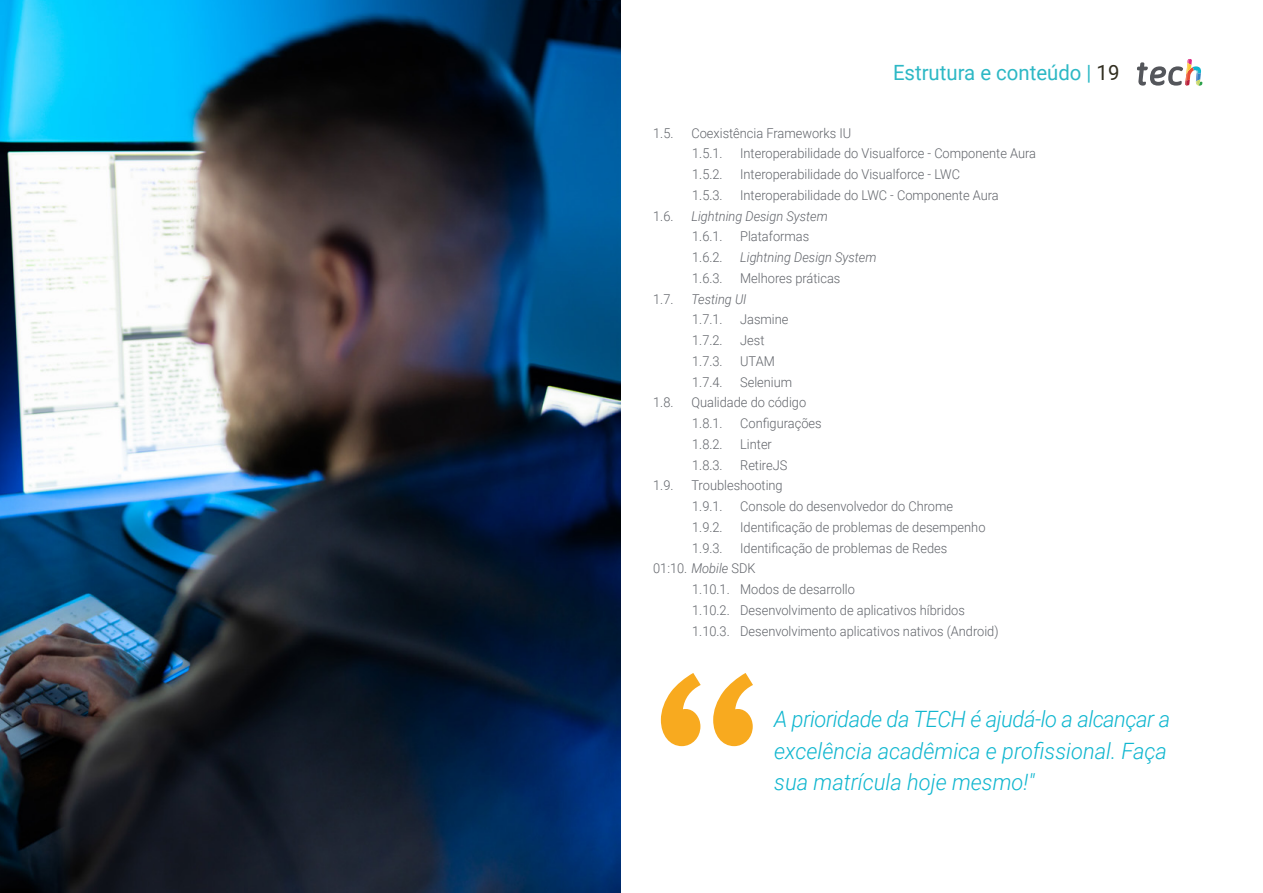
<style>
.page{position:relative;width:1263px;height:893px;background:#fff}
.page>*{position:absolute;margin:0;border:0;box-sizing:border-box;transform-origin:0 0}
.t1{font:italic 300 22.5px/31.5px "Roboto";color:#0fb6cf}
.t2{font:21px "Roboto";color:#2db8c5}
.t3{font:300 13.5px/20.7px "Roboto";color:#61646a;scale:.95 1}
.t4{font:italic 300 13.5px "Roboto";color:#61646a;scale:.95 1}
.s1{color:#312e20}
.s2{font-style:italic}
</style>
<div class="page">
<img style="left:0;top:0;width:621px;height:893px">
<svg style="left:661px;top:673px;width:92px;height:73px"></svg>
<svg style="left:1137px;top:59px;width:65px;height:27px"></svg>
<h2 class="t2" style="left:893px;top:57px;width:228px">Estrutura e conteúdo | <span class="s1">19</span></h2>
<p class="t3" style="left:653px;top:122px;width:23px">1.5.</p>
<p class="t3" style="left:691px;top:122px;width:170px">Coexistência Frameworks IU<br>1.5.1.</p>
<p class="t3" style="left:740px;top:143px;width:313px">Interoperabilidade do Visualforce - Componente Aura</p>
<p class="t3" style="left:692px;top:164px;width:34px">1.5.2.</p>
<p class="t3" style="left:740px;top:164px;width:233px">Interoperabilidade do Visualforce - LWC</p>
<p class="t3" style="left:692px;top:184px;width:34px">1.5.3.</p>
<p class="t3" style="left:740px;top:184px;width:274px">Interoperabilidade do LWC - Componente Aura</p>
<p class="t3" style="left:653px;top:205px;width:23px">1.6.</p>
<p class="t4" style="left:691px;top:206px;width:145px">Lightning Design System</p>
<p class="t3" style="left:692px;top:226px;width:34px">1.6.1.</p>
<p class="t3" style="left:740px;top:226px;width:74px">Plataformas</p>
<p class="t3" style="left:692px;top:247px;width:34px">1.6.2.</p>
<p class="t4" style="left:740px;top:248px;width:145px">Lightning Design System</p>
<p class="t3" style="left:692px;top:267px;width:34px">1.6.3.</p>
<p class="t3" style="left:740px;top:267px;width:107px">Melhores práticas</p>
<p class="t3" style="left:653px;top:288px;width:23px">1.7.</p>
<p class="t4" style="left:691px;top:289px;width:60px">Testing UI</p>
<p class="t3" style="left:692px;top:309px;width:34px">1.7.1.</p>
<p class="t3" style="left:740px;top:309px;width:52px">Jasmine</p>
<p class="t3" style="left:692px;top:330px;width:34px">1.7.2.</p>
<p class="t3" style="left:740px;top:330px;width:27px">Jest</p>
<p class="t3" style="left:692px;top:350px;width:34px">1.7.3.</p>
<p class="t3" style="left:740px;top:350px;width:38px">UTAM</p>
<p class="t3" style="left:692px;top:371px;width:34px">1.7.4.</p>
<p class="t3" style="left:740px;top:371px;width:56px">Selenium</p>
<p class="t3" style="left:653px;top:392px;width:23px">1.8.</p>
<p class="t3" style="left:691px;top:392px;width:122px">Qualidade do código<br>1.8.1.</p>
<p class="t3" style="left:740px;top:413px;width:87px">Configurações</p>
<p class="t3" style="left:692px;top:433px;width:34px">1.8.2.</p>
<p class="t3" style="left:740px;top:433px;width:35px">Linter</p>
<p class="t3" style="left:692px;top:454px;width:34px">1.8.3.</p>
<p class="t3" style="left:740px;top:454px;width:51px">RetireJS</p>
<p class="t3" style="left:653px;top:475px;width:23px">1.9.</p>
<p class="t3" style="left:691px;top:475px;width:98px">Troubleshooting<br>1.9.1.</p>
<p class="t3" style="left:740px;top:496px;width:226px">Console do desenvolvedor do Chrome</p>
<p class="t3" style="left:692px;top:516px;width:34px">1.9.2.</p>
<p class="t3" style="left:740px;top:516px;width:260px">Identificação de problemas de desempenho</p>
<p class="t3" style="left:692px;top:537px;width:34px">1.9.3.</p>
<p class="t3" style="left:740px;top:537px;width:219px">Identificação de problemas de Redes</p>
<p class="t3" style="left:653px;top:558px;width:109px">01:10. <span class="s2">Mobile</span> SDK</p>
<p class="t3" style="left:692px;top:579px;width:173px">1.10.1. Modos de desarrollo</p>
<p class="t3" style="left:692px;top:599px;width:288px">1.10.2. Desenvolvimento de aplicativos híbridos</p>
<p class="t3" style="left:692px;top:620px;width:324px">1.10.3. Desenvolvimento aplicativos nativos (Android)</p>
<h1 class="t1" style="left:774px;top:703px;width:397px">A prioridade da TECH é ajudá-lo a alcançar a excelência acadêmica e profissional. Faça sua matrícula hoje mesmo!"</h1>
</div>
